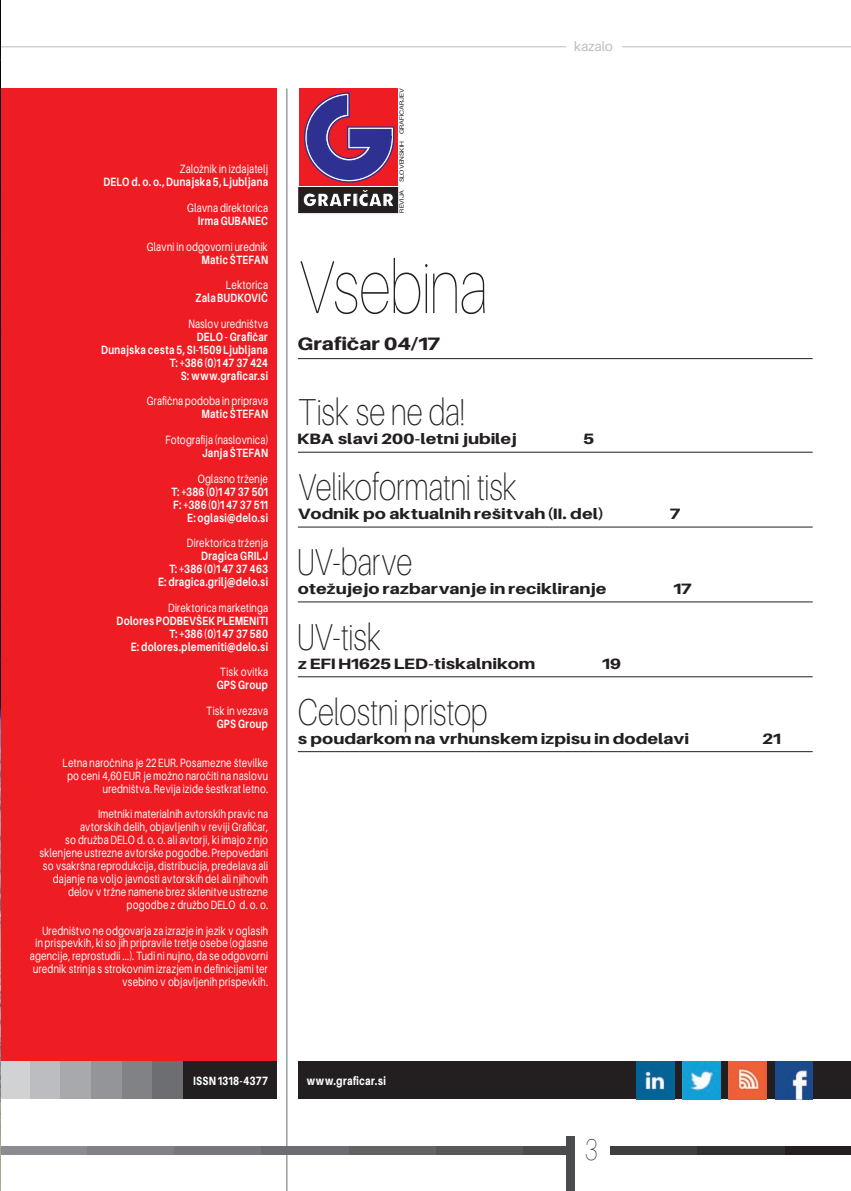
<style>
.page{position:relative;width:851px;height:1191px;background:#fff}
.page>*{position:absolute;margin:0;border:0;box-sizing:border-box;transform-origin:0 0}
.t1{font:200 condensed 75px "Aileron";letter-spacing:-.005em;color:#231f20}
.t2{font:100 condensed 37.5px "Aileron";letter-spacing:-.005em;color:#231f20}
.t3{font:200 30px "Aileron";color:#231f20;scale:.8 1}
.t4{font:800 expanded 18px "Aileron";color:#231f20}
.t5{font:800 expanded 15px "Aileron";letter-spacing:.015em;color:#231f20}
.t6{font:13.5px "Aileron";letter-spacing:.005em;color:#bcbdc0}
.t7{font:condensed 12px/12.9px "Aileron";letter-spacing:.015em;color:#fff;text-align:right}
.t8{font:700 condensed 12px/12.9px "Aileron";letter-spacing:.02em;color:#fff;text-align:right}
.t9{font:800 condensed 12px "Aileron";letter-spacing:.015em;color:#fff}
.t10{font:6.15px "Aileron";color:#231f20;scale:1.2 1}
</style>
<div class="page">
<div style="left:0;top:1146px;width:87px;height:8px;background:#8a8c8f"></div>
<div style="left:87px;top:1146px;width:87px;height:8px;background:#808285"></div>
<div style="left:174px;top:1146px;width:87px;height:8px;background:#76787b"></div>
<div style="left:261px;top:1146px;width:88px;height:8px;background:#6c6d70"></div>
<div style="left:349px;top:1146px;width:87px;height:8px;background:#636366"></div>
<div style="left:436px;top:1146px;width:87px;height:8px;background:#57585a"></div>
<div style="left:523px;top:1146px;width:43px;height:8px;background:#4b4c4d"></div>
<div style="left:610px;top:1146px;width:87px;height:8px;background:#3e3e3f"></div>
<div style="left:697px;top:1146px;width:87px;height:8px;background:#312f30"></div>
<div style="left:784px;top:1146px;width:66px;height:8px;background:#231f20"></div>
<div style="left:566px;top:1136px;width:8px;height:55px;background:#4b4c4d"></div>
<hr style="left:0;top:47px;width:850px;height:1px;background:#bcbdc0">
<div style="left:0;top:88px;width:276px;height:1011px;background:#ee1d23"></div>
<div style="left:0;top:1061px;width:276px;height:38px;background:#231f20"></div>
<hr style="left:298px;top:358px;width:514px;height:1px;background:#231f20">
<div style="left:566px;top:34px;width:55px;height:25px;background:#fff"></div>
<hr style="left:298px;top:452px;width:514px;height:1px;background:#231f20">
<hr style="left:298px;top:526px;width:514px;height:1px;background:#231f20">
<hr style="left:298px;top:601px;width:514px;height:1px;background:#231f20">
<hr style="left:298px;top:676px;width:514px;height:1px;background:#231f20">
<hr style="left:298px;top:751px;width:514px;height:1px;background:#231f20">
<hr style="left:286px;top:88px;width:1px;height:1103px;background:#6c6d70">
<div style="left:298px;top:88px;width:99px;height:98px;background:#ee1d23"></div>
<svg style="left:304px;top:93px;width:90px;height:89px"></svg>
<div style="left:298px;top:188px;width:99px;height:25px;background:#231f20"></div>
<div style="left:298px;top:187px;width:99px;height:26px;border:1px solid #231f20"></div>
<svg style="left:303px;top:193px;width:48px;height:14px"></svg>
<hr style="left:353px;top:193px;width:4px;height:13px;background:#fff">
<div style="left:352px;top:193px;width:5px;height:14px;border:1px solid #231f20"></div>
<svg style="left:358px;top:188px;width:37px;height:19px"></svg>
<div style="left:0;top:1061px;width:30px;height:38px;background:#d1d2d4"></div>
<div style="left:30px;top:1061px;width:30px;height:38px;background:#bcbdc0"></div>
<div style="left:60px;top:1061px;width:31px;height:38px;background:#a8a9ad"></div>
<div style="left:91px;top:1061px;width:31px;height:38px;background:#939598"></div>
<div style="left:122px;top:1061px;width:30px;height:38px;background:#808285"></div>
<div style="left:152px;top:1061px;width:31px;height:38px;background:#6d6e71"></div>
<div style="left:298px;top:1061px;width:552px;height:38px;background:#231f20"></div>
<img style="left:636px;top:1061px;width:38px;height:38px">
<img style="left:682px;top:1061px;width:38px;height:38px">
<img style="left:728px;top:1061px;width:38px;height:38px">
<img style="left:775px;top:1061px;width:37px;height:38px">
<img style="left:0;top:0;width:1px;height:1191px">
<p class="t7" style="left:180px;top:163px;width:90px">Založnik in izdajatelj</p>
<p class="t8" style="left:104px;top:175px;width:166px">DELO d. o. o., Dunajska 5, Ljubljana</p>
<p class="t7" style="left:187px;top:201px;width:82px">Glavna direktorica</p>
<p class="t8" style="left:198px;top:214px;width:71px">Irma GUBANEC</p>
<p class="t7" style="left:147px;top:240px;width:123px">Glavni in odgovorni urednik</p>
<p class="t8" style="left:202px;top:253px;width:68px">Matic ŠTEFAN</p>
<p class="t7" style="left:226px;top:279px;width:43px">Lektorica</p>
<p class="t8" style="left:195px;top:292px;width:74px">Zala BUDKOVIČ</p>
<p class="t7" style="left:189px;top:317px;width:81px">Naslov uredništva</p>
<p class="t8" style="left:101px;top:330px;width:168px">DELO - Grafičar<br>Dunajska cesta 5, SI-1509 Ljubljana<br>T: +386 (0)1 47 37 424<br>S: www.graficar.si</p>
<p class="t7" style="left:147px;top:395px;width:123px">Grafična podoba in priprava</p>
<p class="t8" style="left:202px;top:408px;width:68px">Matic ŠTEFAN</p>
<p class="t7" style="left:166px;top:434px;width:104px">Fotografija (naslovnica)</p>
<p class="t8" style="left:202px;top:446px;width:67px">Janja ŠTEFAN</p>
<p class="t7" style="left:198px;top:472px;width:72px">Oglasno trženje</p>
<p class="t8" style="left:171px;top:485px;width:98px">T: +386 (0)1 47 37 501<br>F: +386 (0)1 47 37 511<br>E: oglasi@delo.si</p>
<p class="t7" style="left:187px;top:537px;width:82px">Direktorica trženja</p>
<p class="t8" style="left:158px;top:550px;width:111px">Dragica GRILJ<br>T: +386 (0)1 47 37 463<br>E: dragica.grilj@delo.si</p>
<p class="t7" style="left:168px;top:601px;width:101px">Direktorica marketinga</p>
<p class="t8" style="left:117px;top:614px;width:153px">Dolores PODBEVŠEK PLEMENITI<br>T: +386 (0)1 47 37 580<br>E: dolores.plemeniti@delo.si</p>
<p class="t7" style="left:220px;top:666px;width:50px">Tisk ovitka</p>
<p class="t8" style="left:217px;top:679px;width:53px">GPS Group</p>
<p class="t7" style="left:206px;top:704px;width:63px">Tisk in vezava</p>
<p class="t8" style="left:217px;top:717px;width:53px">GPS Group</p>
<p class="t7" style="left:63px;top:756px;width:207px">Letna naročnina je 22 EUR. Posamezne številke po ceni 4,60 EUR je možno naročiti na naslovu uredništva. Revija izide šestkrat letno.</p>
<p class="t7" style="left:39px;top:808px;width:230px">Imetniki materialnih avtorskih pravic na<br>avtorskih delih, objavljenih v reviji Grafičar,<br>so družba DELO d. o. o. ali avtorji, ki imajo z njo sklenjene ustrezne avtorske pogodbe. Prepovedani so vsakršna reprodukcija, distribucija, predelava ali dajanje na voljo javnosti avtorskih del ali njihovih delov v tržne namene brez sklenitve ustrezne pogodbe z družbo DELO d. o. o.</p>
<p class="t7" style="left:30px;top:924px;width:240px">Uredništvo ne odgovarja za izrazje in jezik v oglasih<br>in prispevkih, ki so jih pripravile tretje osebe (oglasne agencije, reprostudii ...). Tudi ni nujno, da se odgovorni urednik strinja s strokovnim izrazjem in definicijami ter vsebino v objavljenih prispevkih.</p>
<p class="t10" style="left:398px;top:213px;width:105px;rotate:-90deg">REVIJA SLOVENSKIH GRAFIČARJEV</p>
<h1 class="t1" style="left:298px;top:246px;width:191px">Vsebina</h1>
<h3 class="t4" style="left:298px;top:334px;width:144px">Grafičar 04/17</h3>
<p class="t6" style="left:574px;top:39px;width:40px">kazalo</p>
<h2 class="t2" style="left:298px;top:392px;width:168px">Tisk se ne da!</h2>
<p class="t5" style="left:298px;top:430px;width:220px">KBA slavi 200-letni jubilej</p>
<p class="t5" style="left:583px;top:430px;width:12px">5</p>
<h2 class="t2" style="left:298px;top:466px;width:221px">Velikoformatni tisk</h2>
<p class="t5" style="left:298px;top:505px;width:306px">Vodnik po aktualnih rešitvah (II. del)</p>
<p class="t5" style="left:669px;top:505px;width:12px">7</p>
<h2 class="t2" style="left:298px;top:541px;width:116px">UV-barve</h2>
<p class="t5" style="left:298px;top:580px;width:310px">otežujejo razbarvanje in recikliranje</p>
<p class="t5" style="left:673px;top:580px;width:20px">17</p>
<h2 class="t2" style="left:298px;top:616px;width:85px">UV-tisk</h2>
<p class="t5" style="left:298px;top:655px;width:239px">z EFI H1625 LED-tiskalnikom</p>
<p class="t5" style="left:602px;top:655px;width:20px">19</p>
<h2 class="t2" style="left:298px;top:691px;width:192px">Celostni pristop</h2>
<p class="t5" style="left:298px;top:729px;width:392px">s poudarkom na vrhunskem izpisu in dodelavi</p>
<p class="t5" style="left:762px;top:729px;width:20px">21</p>
<p class="t9" style="left:193px;top:1074px;width:76px">ISSN 1318-4377</p>
<p class="t9" style="left:306px;top:1074px;width:81px">www.graficar.si</p>
<h3 class="t3" style="left:585px;top:1133px;width:17px">3</h3>
</div>
